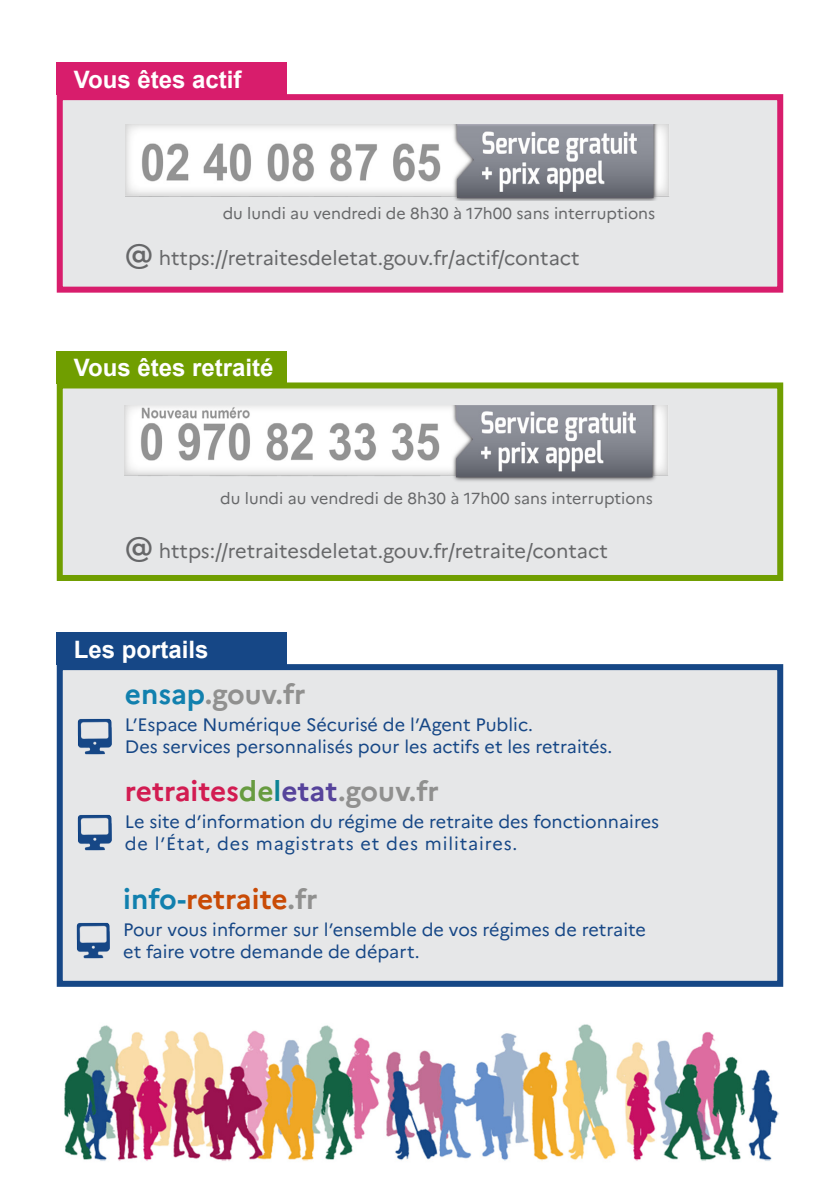
<style>
.page{position:relative;width:840px;height:1191px;background:#fff}
.page>*{position:absolute;margin:0;border:0;box-sizing:border-box;transform-origin:0 0}
.t1{font:700 28px "Marianne";color:#d21c52}
.t2{font:700 28px "Marianne";color:#c94b06}
.t3{font:700 28px "Marianne";color:#90908f}
.sous-titre_2e_niveau{font:700 24px "Arial";color:#fff}
.sous-titre_2e_niveau-2{font:20px "Marianne";color:#666769}
.t4{font:18px "Marianne";color:#164786}
.t5{font:18px "Marianne";letter-spacing:.05em;color:#164786}
.sous-titre_2e_niveau-3{font:16px "Marianne";color:#666769}
.s1{font-weight:500;font-size:34px}
.s2{color:#1180ae}
.s3{color:#679b40}
.s4{color:#0b8395}
.s5{color:#56439b}
.s6{color:#90908f}
</style>
<div class="page">
<div style="left:57px;top:664px;width:725px;height:322px;background:#e6e7e8;border:6px solid #164786"></div>
<div style="left:57px;top:632px;width:230px;height:33px;background:#164786"></div>
<img style="left:77px;top:718px;width:35px;height:37px">
<img style="left:77px;top:814px;width:35px;height:37px">
<img style="left:64px;top:1024px;width:715px;height:137px">
<img style="left:76px;top:922px;width:34px;height:37px">
<div style="left:57px;top:94px;width:725px;height:199px;background:#e6e7e8;border:6px solid #d81d6c"></div>
<div style="left:57px;top:62px;width:230px;height:33px;background:#d81d6c"></div>
<div style="left:57px;top:382px;width:725px;height:199px;background:#e6e7e8;border:6px solid #709e00"></div>
<div style="left:57px;top:351px;width:230px;height:32px;background:#709e00"></div>
<img style="left:125px;top:405px;width:543px;height:76px">
<img style="left:125px;top:125px;width:544px;height:76px">
<p class="sous-titre_2e_niveau" style="left:74px;top:62px;width:169px">Vous êtes actif</p>
<p class="sous-titre_2e_niveau-3" style="left:223px;top:203px;width:434px">du lundi au vendredi de 8h30 à 17h00 sans interruptions</p>
<p class="sous-titre_2e_niveau-2" style="left:125px;top:246px;width:456px"><span class="s1">@</span> https://retraitesdeletat.gouv.fr/actif/contact</p>
<p class="sous-titre_2e_niveau" style="left:74px;top:350px;width:201px">Vous êtes retraité</p>
<p class="sous-titre_2e_niveau-3" style="left:220px;top:488px;width:434px">du lundi au vendredi de 8h30 à 17h00 sans interruptions</p>
<p class="sous-titre_2e_niveau-2" style="left:125px;top:538px;width:484px"><span class="s1">@</span> https://retraitesdeletat.gouv.fr/retraite/contact</p>
<p class="sous-titre_2e_niveau" style="left:74px;top:632px;width:136px">Les portails</p>
<p class="t3" style="left:125px;top:677px;width:182px"><span class="s2">ensap</span>.gouv.fr</p>
<p class="t4" style="left:125px;top:714px;width:409px">L’Espace Numérique Sécurisé de l’Agent Public.</p>
<p class="t4" style="left:125px;top:735px;width:488px">Des services personnalisés pour les actifs et les retraités.</p>
<p class="t1" style="left:125px;top:773px;width:315px">retraites<span class="s3">de</span><span class="s4">l</span><span class="s5">etat</span><span class="s6">.gouv.fr</span></p>
<p class="t4" style="left:125px;top:810px;width:535px">Le site d’information du régime de retraite des fonctionnaires</p>
<p class="t5" style="left:125px;top:832px;width:394px">de l’État, des magistrats et des militaires.</p>
<p class="t2" style="left:123px;top:881px;width:196px"><span class="s2">info-</span>retraite<span class="s6">.fr</span></p>
<p class="t4" style="left:123px;top:918px;width:524px">Pour vous informer sur l’ensemble de vos régimes de retraite</p>
<p class="t4" style="left:123px;top:940px;width:298px">et faire votre demande de départ.</p>
</div>
